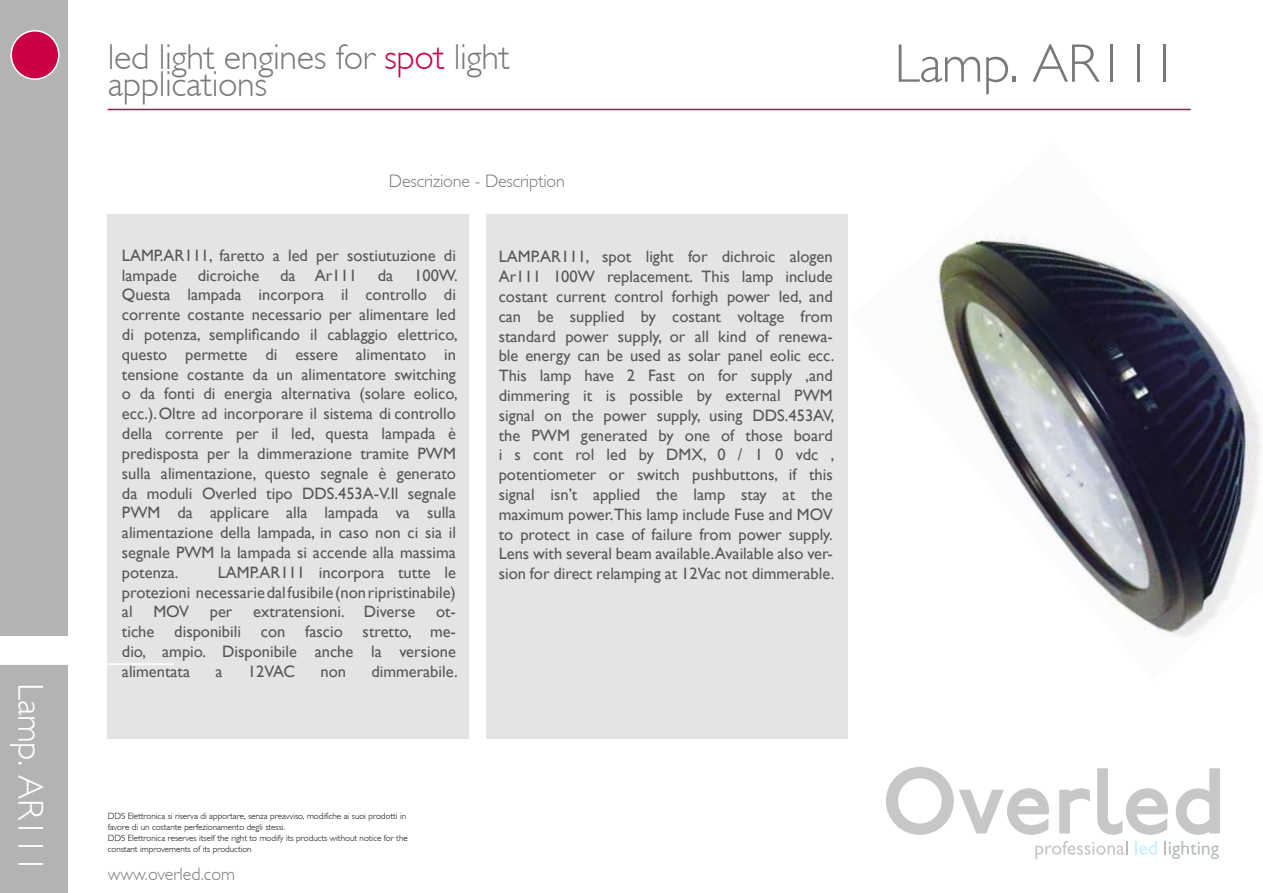
<style>
.page{position:relative;width:1263px;height:893px;background:#fff}
.page>*{position:absolute;margin:0;border:0;box-sizing:border-box;transform-origin:0 0}
.t1{font:300 54px "Gill Light S Si";letter-spacing:-.01em;color:#78797a}
.t2{font:300 36px/27px "Gill Light S Si";letter-spacing:-.01em;color:#78797a}
.t3{font:300 36px "Gill Light S Si";letter-spacing:-.01em;color:#fff}
.t4{font:300 18px "Gill Light S Si";letter-spacing:-.01em;color:#78797a}
.t5{font:300 18px "Gill Light S Si";color:#797a7c}
.t6{font:16.5px/19.8px "Gill Sans";color:#58585a;text-align:justify}
.t7{font:300 9px/10.8px "Gill Light S Si";color:#000}
.s1{color:#cb0047}
</style>
<div class="page">
<div style="left:486px;top:214px;width:362px;height:524px;background:#e3e4e4"></div>
<div style="left:108px;top:214px;width:361px;height:524px;background:#e3e4e4"></div>
<div style="left:1px;top:1px;width:67px;height:892px;background:#b1b3b4"></div>
<hr style="left:0;top:663px;width:174px;height:2px;background:#fff">
<hr style="left:108px;top:109px;width:1083px;height:1px;background:#cb0047">
<div style="left:11px;top:31px;width:48px;height:48px;background:#cb0047;border-radius:50%"></div>
<div style="left:10px;top:30px;width:50px;height:50px;border:2px solid #fff;border-radius:50%"></div>
<div style="left:0;top:636px;width:68px;height:28px;background:#fff"></div>
<svg style="left:886px;top:767px;width:163px;height:68px"></svg>
<svg style="left:1059px;top:788px;width:31px;height:45px"></svg>
<svg style="left:1097px;top:768px;width:71px;height:67px"></svg>
<svg style="left:1176px;top:768px;width:44px;height:67px"></svg>
<svg style="left:1035px;top:841px;width:92px;height:18px"></svg>
<svg style="left:1135px;top:841px;width:22px;height:14px"></svg>
<svg style="left:1164px;top:841px;width:55px;height:18px"></svg>
<img style="left:935px;top:236px;width:326px;height:401px">
<h2 class="t3" style="left:51px;top:683px;width:191px;rotate:90deg">Lamp. AR111</h2>
<h2 class="t2" style="left:108px;top:44px;width:403px">led light engines for <span class="s1">spot</span> light applications</h2>
<p class="t4" style="left:389px;top:171px;width:178px">Descrizione - Description</p>
<p class="t6" style="left:122px;top:245px;width:335px">LAMP.AR111, faretto a led per sostiutuzione di lampade</p>
<p class="t6" style="left:122px;top:265px;width:337px;text-indent:292px">100W.<br>Questa lampada incorpora il controllo di corrente costante necessario per alimentare led di potenza, semplificando il cablaggio elettrico, questo permette di essere alimentato in tensione costante da un alimentatore switching o da fonti di energia alternativa (solare eolico, ecc.). Oltre ad incorporare il sistema di controllo della corrente per il led, questa lampada è predisposta per la dimmerazione tramite PWM sulla alimentazione, questo segnale è generato da moduli Overled tipo DDS.453A-V.Il segnale PWM da applicare alla lampada va sulla alimentazione della lampada, in caso non ci sia il segnale PWM la lampada si accende alla massima potenza.</p>
<p class="t6" style="left:198px;top:265px;width:63px">dicroiche</p>
<p class="t6" style="left:280px;top:265px;width:78px">da Ar111</p>
<p class="t6" style="left:378px;top:265px;width:17px">da</p>
<p class="t6" style="left:122px;top:562px;width:335px;text-indent:96px">LAMP.AR111 incorpora tutte le protezioni necessarie dal fusibile (non ripristinabile) al</p>
<p class="t6" style="left:153px;top:602px;width:37px">MOV</p>
<p class="t6" style="left:210px;top:602px;width:24px">per</p>
<p class="t6" style="left:253px;top:602px;width:164px">extratensioni. Diverse</p>
<p class="t6" style="left:122px;top:602px;width:335px;text-indent:314px">ot&shy;tiche disponibili con fascio stretto, me&shy;dio, ampio. Disponibile anche la versione alimentata</p>
<p class="t6" style="left:216px;top:661px;width:9px">a</p>
<p class="t6" style="left:248px;top:661px;width:49px">12VAC</p>
<p class="t6" style="left:320px;top:661px;width:27px">non</p>
<p class="t6" style="left:371px;top:661px;width:88px">dimmerabile.</p>
<p class="t6" style="left:499px;top:247px;width:337px">LAMP.AR111, spot light for dichroic alogen Ar111 100W replacement. This lamp include costant current control forhigh power led, and can be supplied by costant voltage from standard power supply, or all kind of renewa&shy;ble energy can be used as solar panel eolic ecc.<br>This lamp have 2 Fast on for supply ,and dimmering it is possible by external PWM signal on the power supply, using DDS.453AV, the PWM generated by one of those board i s cont rol led by DMX, 0 / 1 0 vdc , potentiometer or switch pushbuttons, if this signal isn’t applied the lamp stay at the maximum power.This lamp include Fuse and MOV to protect in case of failure from power supply.<br>Lens with several beam available.Available also ver&shy;sion for direct relamping at 12Vac not dimmerable.</p>
<p class="t7" style="left:108px;top:811px;width:301px">DDS Elettronica si riserva di apportare, senza preavviso, modifiche ai suoi prodotti in favore di un costante perfezionamento degli stessi.<br>DDS Elettronica reserves itself the right to modify its products without notice for the constant improvements of its production</p>
<p class="t5" style="left:108px;top:864px;width:129px">www.overled.com</p>
<h1 class="t1" style="left:894px;top:33px;width:285px">Lamp. AR111</h1>
</div>
